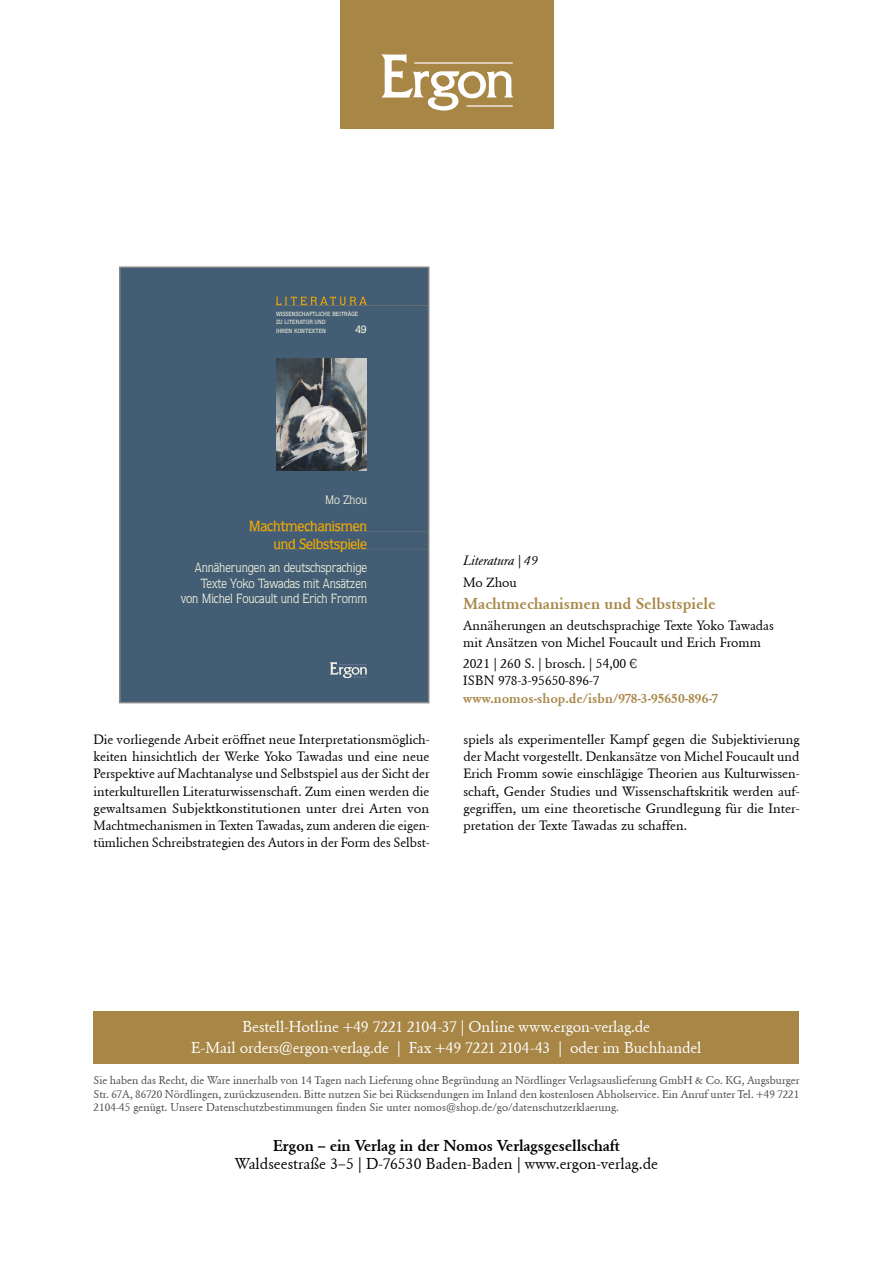
<style>
.page{position:relative;width:893px;height:1263px;background:#fff}
.page>*{position:absolute;margin:0;border:0;box-sizing:border-box;transform-origin:0 0}
.t1{font:15.75px/21px "Ergon Unicode";letter-spacing:-.01em;color:#fff;text-align:center}
.t2{font:15.75px "Ergon Unicode";color:#000}
.t3{font:700 15.75px "Ergon Unicode";letter-spacing:-.01em;color:#000}
.t4{font:700 15.75px "Ergon Unicode";color:#a78646}
.t5{font:500 14.7px/17.7px "Quorum";letter-spacing:-.01em;color:#f8aa00;text-align:right;scale:.93 1}
.t6{font:13.5px/17.2px "Ergon Unicode";color:#000}
.t7{font:13.5px/15.3px "Quorum";letter-spacing:-.01em;color:#f7f3df;text-align:right;scale:.93 1}
.t8{font:700 13.5px "Ergon Unicode";color:#a78646}
.t9{font:italic 13.5px "Ergon Unicode";color:#000}
.t10{font:12.3px "Quorum";letter-spacing:-.01em;color:#f7f3df;scale:.96 1}
.t11{font:11.25px/13.5px "Ergon Unicode";color:#4a4a49;text-align:justify}
.t12{font:500 10.65px "Quorum";color:#f7f3df}
.t13{font:500 6.15px/8.2px "Quorum";letter-spacing:.01em;color:#f7f3df;scale:.94 1}
</style>
<div class="page">
<div style="left:340px;top:0;width:214px;height:129px;background:#a78646"></div>
<div style="left:94px;top:1011px;width:705px;height:52px;background:#a78646"></div>
<svg style="left:381px;top:54px;width:132px;height:57px"></svg>
<hr style="left:466px;top:105px;width:47px;height:2px;background:#fff">
<hr style="left:414px;top:62px;width:99px;height:2px;background:#fff">
<div style="left:120px;top:267px;width:308px;height:436px;background:#435e74"></div>
<hr style="left:276px;top:305px;width:152px;height:1px;background:#68706a">
<svg style="left:276px;top:297px;width:91px;height:8px"></svg>
<hr style="left:250px;top:531px;width:178px;height:1px;background:#788079">
<hr style="left:275px;top:549px;width:153px;height:1px;background:#788079">
<svg style="left:330px;top:662px;width:37px;height:17px"></svg>
<img style="left:276px;top:358px;width:90px;height:112px">
<div style="left:119px;top:266px;width:310px;height:437px;border:2px solid #878787"></div>
<p class="t13" style="left:276px;top:310px;width:89px">WISSENSCHAFTLICHE BEITRÄGE<br>ZU LITERATUR UND<br>IHREN KONTEXTEN</p>
<p class="t12" style="left:355px;top:323px;width:13px">49</p>
<p class="t10" style="left:325px;top:492px;width:45px">Mo Zhou</p>
<p class="t5" style="left:249px;top:517px;width:128px">Machtmechanismen und Selbstspiele</p>
<p class="t7" style="left:181px;top:560px;width:202px">Annäherungen an deutschsprachige<br>Texte Yoko Tawadas mit Ansätzen von Michel Foucault und Erich Fromm</p>
<p class="t9" style="left:463px;top:551px;width:76px">Literatura | 49</p>
<p class="t6" style="left:463px;top:573px;width:55px">Mo Zhou</p>
<p class="t4" style="left:463px;top:593px;width:254px">Machtmechanismen und Selbstspiele</p>
<p class="t6" style="left:463px;top:617px;width:312px;line-height:16.5px">Annäherungen an deutschsprachige Texte Yoko Tawadas mit Ansätzen von Michel Foucault und Erich Fromm</p>
<p class="t6" style="left:463px;top:654px;width:176px">2021 | 260 S. | brosch. | 54,00 €<br>ISBN 978-3-95650-896-7</p>
<p class="t8" style="left:463px;top:689px;width:257px">www.nomos-shop.de/isbn/978-3-95650-896-7</p>
<p class="t6" style="left:94px;top:730px;width:338px;text-align:justify">Die vorliegende Arbeit eröffnet neue Interpretationsmöglich&shy;keiten hinsichtlich der Werke Yoko Tawadas und eine neue Perspektive auf Machtanalyse und Selbstspiel aus der Sicht der interkulturellen Literaturwissenschaft. Zum einen werden die gewaltsamen Subjektkonstitutionen unter drei Arten von Machtmechanismen in Texten Tawadas, zum anderen die eigen&shy;tümlichen Schreibstrategien des Autors in der Form des Selbst-</p>
<p class="t6" style="left:463px;top:730px;width:338px;text-align:justify">spiels als experimenteller Kampf gegen die Subjektivierung der Macht vorgestellt. Denkansätze von Michel Foucault und Erich Fromm sowie einschlägige Theorien aus Kulturwissen&shy;schaft, Gender Studies und Wissenschaftskritik werden auf&shy;gegriffen, um eine theoretische Grundlegung für die Inter&shy;pretation der Texte Tawadas zu schaffen.</p>
<p class="t1" style="left:191px;top:1016px;width:512px">Bestell-Hotline +49 7221 2104-37 | Online www.ergon-verlag.de<br>E-Mail orders@ergon-verlag.de | Fax +49 7221 2104-43 | oder im Buchhandel</p>
<p class="t11" style="left:94px;top:1073px;width:707px">Sie haben das Recht, die Ware innerhalb von 14 Tagen nach Lieferung ohne Begründung an Nördlinger Verlagsauslieferung GmbH &amp; Co. KG, Augsburger Str. 67A, 86720 Nördlingen, zurückzusenden. Bitte nutzen Sie bei Rücksendungen im Inland den kostenlosen Abholservice. Ein Anruf unter Tel. +49 7221<br>2104-45 genügt. Unsere Datenschutzbestimmungen finden Sie unter nomos@shop.de/go/datenschutzerklaerung.</p>
<p class="t3" style="left:273px;top:1134px;width:348px">Ergon – ein Verlag in der Nomos Verlagsgesellschaft</p>
<p class="t2" style="left:235px;top:1153px;width:425px">Waldseestraße 3–5 | D-76530 Baden-Baden | www.ergon-verlag.de</p>
</div>
